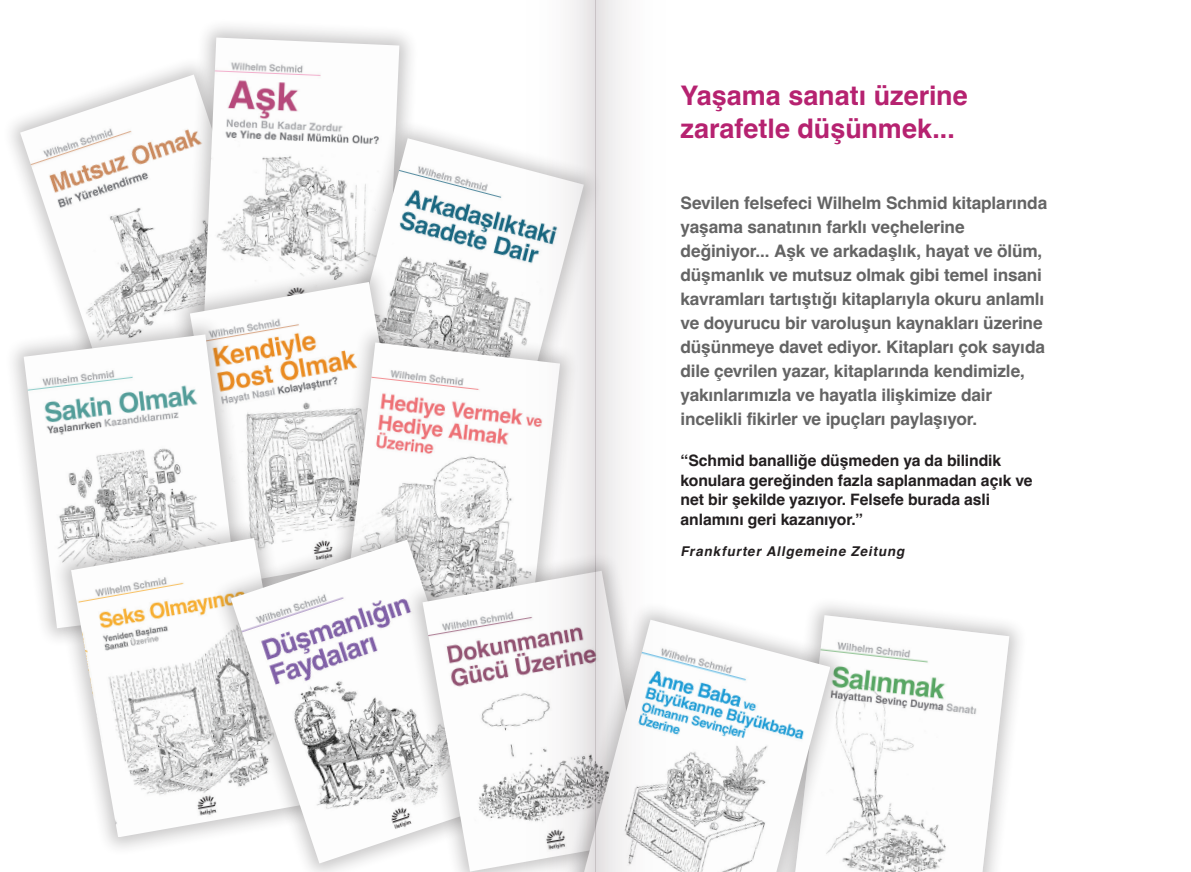
<style>
.page{position:relative;width:1191px;height:872px;background:#fff}
.page>*{position:absolute;margin:0;border:0;box-sizing:border-box;transform-origin:0 0}
.t1{font:700 27px/33px "Helvetica";color:#b62270}
.t2{font:700 17.25px/24px "Helvetica";letter-spacing:-.01em;color:#646464}
.t3{font:700 15.75px/19.5px "Helvetica";letter-spacing:-.005em;color:#231f20}
.t4{font:italic 700 13.5px "Helvetica";color:#231f20}
</style>
<div class="page">
<img style="left:20px;top:74px;width:165px;height:241px">
<div style="left:185px;top:18px;width:234px;height:321px;background:#231f20;opacity:.25"></div>
<img style="left:204px;top:38px;width:195px;height:224px">
<div style="left:319px;top:119px;width:284px;height:350px;background:#231f20;opacity:.25"></div>
<img style="left:338px;top:138px;width:130px;height:185px">
<div style="left:171px;top:262px;width:264px;height:340px;background:#231f20;opacity:.25"></div>
<img style="left:190px;top:282px;width:226px;height:238px">
<div style="left:4px;top:315px;width:254px;height:332px;background:#231f20;opacity:.25"></div>
<img style="left:24px;top:334px;width:215px;height:294px">
<div style="left:52px;top:519px;width:268px;height:337px;background:#231f20;opacity:.25"></div>
<img style="left:71px;top:538px;width:141px;height:299px">
<div style="left:324px;top:323px;width:255px;height:338px;background:#231f20;opacity:.25"></div>
<img style="left:344px;top:342px;width:124px;height:178px">
<div style="left:212px;top:520px;width:303px;height:352px;background:#231f20;opacity:.25"></div>
<img style="left:231px;top:539px;width:237px;height:324px">
<div style="left:403px;top:551px;width:265px;height:321px;background:#231f20;opacity:.25"></div>
<img style="left:422px;top:571px;width:46px;height:300px">
<div style="left:773px;top:595px;width:255px;height:277px;background:#231f20;opacity:.25"></div>
<img style="left:849px;top:615px;width:160px;height:257px">
<div style="left:560px;top:600px;width:289px;height:272px;background:#231f20;opacity:.25"></div>
<img style="left:723px;top:619px;width:107px;height:253px">
<svg style="left:595px;top:0;width:128px;height:872px"></svg>
<svg style="left:468px;top:0;width:127px;height:872px"></svg>
<h1 class="t1" style="left:680px;top:82px;width:289px">Yaşama sanatı üzerine zarafetle düşünmek...</h1>
<p class="t2" style="left:680px;top:193px;width:368px">Sevilen felsefeci Wilhelm Schmid kitaplarında yaşama sanatının farklı veçhelerine değiniyor... Aşk ve arkadaşlık, hayat ve ölüm, düşmanlık ve mutsuz olmak gibi temel insani kavramları tartıştığı kitaplarıyla okuru anlamlı ve doyurucu bir varoluşun kaynakları üzerine düşünmeye davet ediyor. Kitapları çok sayıda dile çevrilen yazar, kitaplarında kendimizle, yakınlarımızla ve hayatla ilişkimize dair incelikli fikirler ve ipuçları paylaşıyor.</p>
<p class="t3" style="left:680px;top:452px;width:354px">“Schmid banalliğe düşmeden ya da bilindik konulara gereğinden fazla saplanmadan açık ve net bir şekilde yazıyor. Felsefe burada asli anlamını geri kazanıyor.”</p>
<p class="t4" style="left:680px;top:542px;width:229px">Frankfurter Allgemeine Zeitung</p>
</div>
